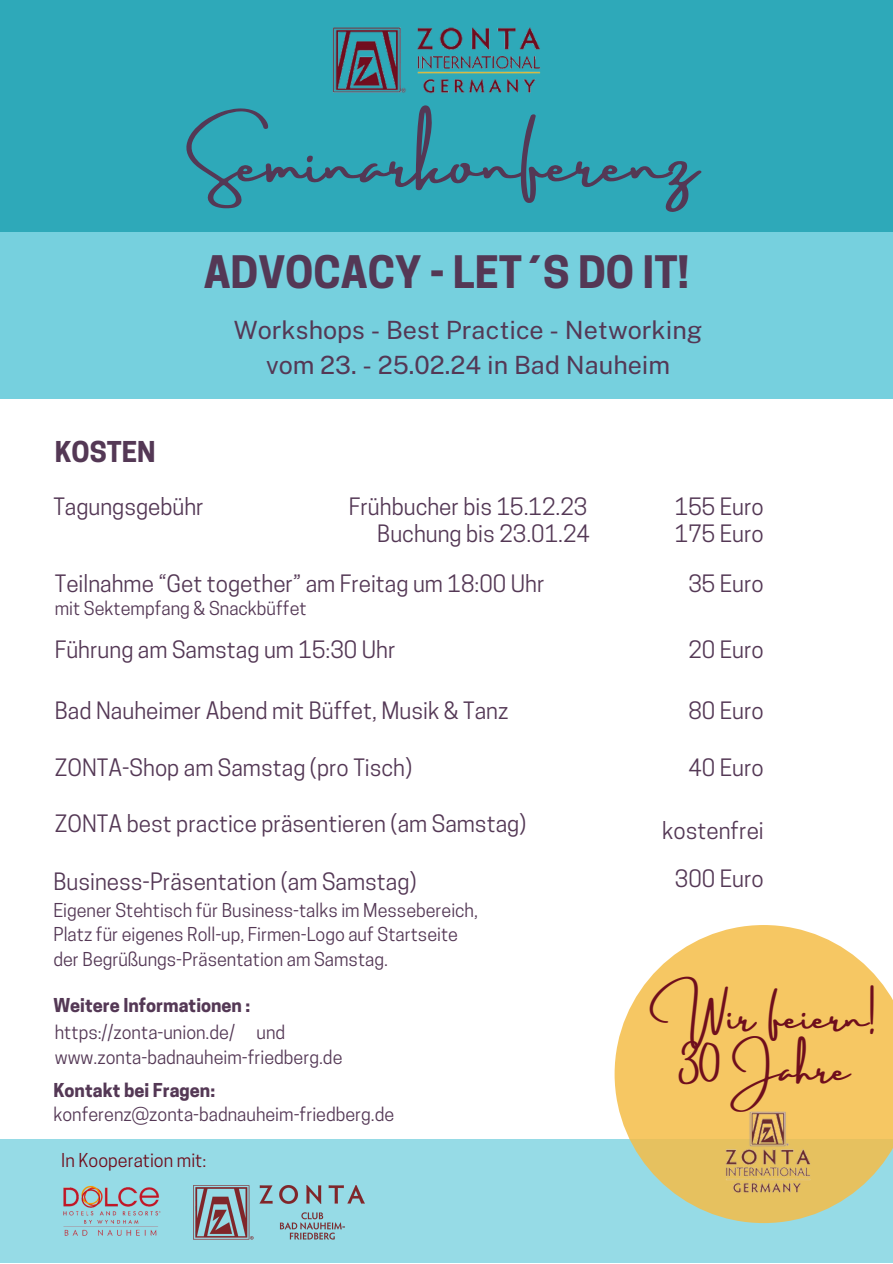
<style>
.page{position:relative;width:893px;height:1264px;background:#fff}
.page>*{position:absolute;margin:0;border:0;box-sizing:border-box;transform-origin:0 0}
.t1{font:63px "Amsterdam Three";color:#543855}
.t2{font:700 42px "Cooper Hewitt";color:#543855}
.t3{font:37.5px "Amsterdam Three";color:#6f0e1d}
.t4{font:700 27px "Cooper Hewitt";color:#543855}
.t5{font:25.05px "Public Sans";color:#543855}
.t6{font:22.5px "Cooper Hewitt";color:#543855}
.t7{font:18px "Cooper Hewitt";color:#543855}
.t8{font:700 18px "Cooper Hewitt";color:#543855}
.t9{font:18px "Cooper Hewitt";color:#6f0e1d}
</style>
<div class="page">
<div style="left:0;top:0;width:892px;height:232px;background:#2ea9b9"></div>
<img style="left:332px;top:27px;width:209px;height:67px">
<div style="left:0;top:232px;width:892px;height:166px;background:#76d0de"></div>
<div style="left:0;top:1139px;width:892px;height:123px;background:#96dbe6"></div>
<svg style="left:614px;top:925px;width:278px;height:297px;fill:#f6c763"></svg>
<img style="left:718px;top:1108px;width:97px;height:89px">
<img style="left:63px;top:1185px;width:98px;height:51px">
<img style="left:193px;top:1185px;width:171px;height:55px">
<p class="t1" style="left:198px;top:127px;width:501px">Seminarkonferenz</p>
<p class="t2" style="left:204px;top:256px;width:487px">ADVOCACY - LET´S DO IT!</p>
<p class="t4" style="left:55px;top:442px;width:102px">KOSTEN</p>
<p class="t5" style="left:234px;top:315px;width:470px">Workshops - Best Practice - Networking</p>
<p class="t5" style="left:266px;top:350px;width:405px">vom 23. - 25.02.24 in Bad Nauheim</p>
<p class="t6" style="left:53px;top:498px;width:152px">Tagungsgebühr</p>
<p class="t6" style="left:349px;top:498px;width:240px">Frühbucher bis 15.12.23</p>
<p class="t6" style="left:377px;top:525px;width:214px">Buchung bis 23.01.24</p>
<p class="t6" style="left:674px;top:525px;width:90px">175 Euro</p>
<p class="t6" style="left:688px;top:575px;width:77px">35 Euro</p>
<p class="t6" style="left:674px;top:498px;width:90px">155 Euro</p>
<p class="t6" style="left:55px;top:575px;width:491px">Teilnahme “Get together” am Freitag um 18:00 Uhr</p>
<p class="t7" style="left:55px;top:602px;width:253px">mit Sektempfang &amp; Snackbüffet</p>
<p class="t6" style="left:55px;top:641px;width:342px">Führung am Samstag um 15:30 Uhr</p>
<p class="t6" style="left:55px;top:701px;width:455px">Bad Nauheimer Abend mit Büffet, Musik &amp; Tanz</p>
<p class="t6" style="left:688px;top:641px;width:77px">20 Euro</p>
<p class="t6" style="left:688px;top:701px;width:77px">80 Euro</p>
<p class="t6" style="left:55px;top:759px;width:359px">ZONTA-Shop am Samstag (pro Tisch)</p>
<p class="t6" style="left:688px;top:759px;width:77px">40 Euro</p>
<p class="t6" style="left:55px;top:815px;width:473px">ZONTA best practice präsentieren (am Samstag)</p>
<p class="t6" style="left:662px;top:822px;width:103px">kostenfrei</p>
<p class="t6" style="left:53px;top:872px;width:365px">Business-Präsentation (am Samstag)</p>
<p class="t7" style="left:53px;top:903px;width:426px">Eigener Stehtisch für Business-talks im Messebereich,</p>
<p class="t7" style="left:53px;top:928px;width:406px">Platz für eigenes Roll-up, Firmen-Logo auf Startseite</p>
<p class="t7" style="left:53px;top:952px;width:336px">der Begrüßungs-Präsentation am Samstag.</p>
<p class="t8" style="left:53px;top:998px;width:198px">Weitere Informationen :</p>
<p class="t7" style="left:55px;top:1025px;width:232px">https://zonta-union.de/ und</p>
<p class="t7" style="left:55px;top:1050px;width:289px">www.zonta-badnauheim-friedberg.de</p>
<p class="t8" style="left:53px;top:1083px;width:163px">Kontakt bei Fragen:</p>
<p class="t7" style="left:53px;top:1107px;width:342px">konferenz@zonta-badnauheim-friedberg.de</p>
<p class="t9" style="left:61px;top:1153px;width:146px">In Kooperation mit:</p>
<p class="t6" style="left:674px;top:870px;width:90px">300 Euro</p>
<p class="t3" style="left:651px;top:996px;width:226px">Wir feiern!</p>
<p class="t3" style="left:677px;top:1048px;width:173px">30 Jahre</p>
</div>
